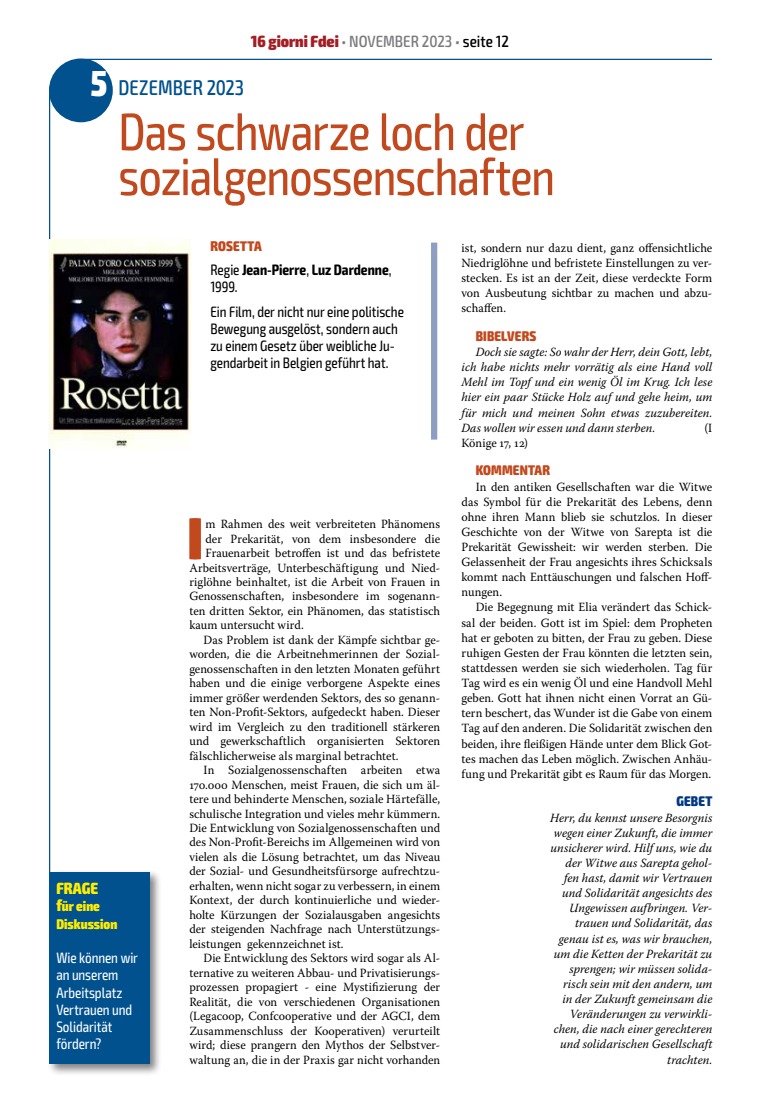
<style>
.page{position:relative;width:762px;height:1099px;background:#fff}
.page>*{position:absolute;margin:0;border:0;box-sizing:border-box;transform-origin:0 0}
.t1{font:900 57.62px "Glober";color:#c2481d;scale:.92 1}
.t2{font:condensed 52.5px/45px "Exo 2";letter-spacing:-.015em;color:#c2481d;scale:.96 1}
.t3{font:500 condensed 21.25px "Exo 2";letter-spacing:.005em;color:#00518e;scale:.96 1}
.t4{font:500 condensed 16.25px "Exo 2";color:#7b7c7e}
.t5{font:900 condensed 16.25px "Exo 2";color:#ffed00;scale:.96 1}
.t6{font:condensed 15px/17.2px "Exo 2";letter-spacing:-.005em;color:#000;scale:.96 1}
.t7{font:condensed 15px/17.2px "Exo 2";letter-spacing:-.005em;color:#fff;scale:.96 1}
.t8{font:700 condensed 15px/17.2px "Exo 2";color:#000;scale:.96 1}
.t9{font:900 condensed 14px "Exo 2";letter-spacing:.01em;color:#c2481d;scale:.96 1}
.t10{font:900 condensed 14px/17.2px "Exo 2";letter-spacing:.005em;color:#ffed00;scale:.96 1}
.t11{font:900 condensed 14px "Exo 2";letter-spacing:.015em;color:#003882;scale:.96 1}
.t12{font:12.5px/15.1px "Warnock Pro";letter-spacing:.005em;color:#000;text-align:justify;scale:.96 1}
.t13{font:italic 12.5px/15.1px "Warnock Pro";letter-spacing:.01em;color:#000;text-align:justify;scale:.96 1}
.s1{font-weight:900;color:#a41d23}
.s2{color:#000}
.s3{font-weight:900;font-size:36.25px;color:#fff}
.s4{font-size:16.25px}
.s5{font-weight:400}
</style>
<div class="page">
<hr style="left:85px;top:59px;width:627px;height:1px;background:#00518e">
<div style="left:49px;top:58px;width:64px;height:64px;background:#00518e;border-radius:50%"></div>
<hr style="left:49px;top:93px;width:1px;height:954px;background:#00518e">
<div style="left:47px;top:869px;width:115px;height:207px;background:#000;opacity:.5"></div>
<div style="left:49px;top:872px;width:100px;height:191px;background:#00518e"></div>
<img style="left:49px;top:239px;width:142px;height:209px">
<div style="left:431px;top:242px;width:6px;height:197px;background:#8e9ec2"></div>
<h3 class="t4" style="left:251px;top:32px;width:259px"><span class="s1">16 giorni Fdei</span> • NOVEMBER 2023 • <span class="s2">seite 12</span></h3>
<h3 class="t3" style="left:91px;top:75px;width:161px"><span class="s3">5</span> DEZEMBER 2023</h3>
<h2 class="t2" style="left:118px;top:110px;width:456px">Das schwarze loch der sozialgenossenschaften</h2>
<h3 class="t5" style="left:56px;top:878px;width:45px">FRAGE</h3>
<p class="t10" style="left:56px;top:898px;width:65px"><span class="s4">f</span>ür eine<br>Diskussion</p>
<p class="t7" style="left:56px;top:949px;width:86px">Wie können wir an unserem<br>Arbeitsplatz<br>Vertrauen und<br>Solidarität fördern?</p>
<p class="t9" style="left:210px;top:237px;width:55px">ROSETTA</p>
<p class="t8" style="left:210px;top:261px;width:190px"><span class="s5">Regie</span> Jean-Pierre<span class="s5">,</span> Luz Dardenne<span class="s5">,<br>1999.</span></p>
<p class="t6" style="left:210px;top:303px;width:203px">Ein Film, der nicht nur eine politische Bewegung ausgelöst, sondern auch zu einem Gesetz über weibliche Ju&shy;gendarbeit in Belgien geführt hat.</p>
<h1 class="t1" style="left:187px;top:494px;width:19px">I</h1>
<p class="t12" style="left:205px;top:516px;width:246px">m Rahmen des weit verbreiteten Phänomens</p>
<p class="t12" style="left:205px;top:531px;width:246px">der Prekarität, von dem insbesondere die</p>
<p class="t12" style="left:205px;top:545px;width:246px">Frauenarbeit betroffen ist und das befristete</p>
<p class="t12" style="left:189px;top:559px;width:263px">Arbeitsverträge, Unterbeschäftigung und Nied-</p>
<p class="t12" style="left:189px;top:574px;width:263px">riglöhne beinhaltet, ist die Arbeit von Frauen in</p>
<p class="t12" style="left:189px;top:588px;width:263px">Genossenschaften, insbesondere im sogenann-</p>
<p class="t12" style="left:189px;top:603px;width:263px">ten dritten Sektor, ein Phänomen, das statistisch</p>
<p class="t12" style="left:189px;top:617px;width:121px">kaum untersucht wird.</p>
<p class="t12" style="left:203px;top:632px;width:248px">Das Problem ist dank der Kämpfe sichtbar ge-</p>
<p class="t12" style="left:189px;top:646px;width:263px">worden, die die Arbeitnehmerinnen der Sozial-</p>
<p class="t12" style="left:189px;top:661px;width:263px">genossenschaften in den letzten Monaten geführt</p>
<p class="t12" style="left:189px;top:675px;width:263px">haben und die einige verborgene Aspekte eines</p>
<p class="t12" style="left:189px;top:690px;width:263px">immer größer werdenden Sektors, des so genann-</p>
<p class="t12" style="left:189px;top:704px;width:263px">ten Non-Profit-Sektors, aufgedeckt haben. Dieser</p>
<p class="t12" style="left:189px;top:718px;width:263px">wird im Vergleich zu den traditionell stärkeren</p>
<p class="t12" style="left:189px;top:733px;width:263px">und gewerkschaftlich organisierten Sektoren</p>
<p class="t12" style="left:189px;top:747px;width:219px">fälschlicherweise als marginal betrachtet.</p>
<p class="t12" style="left:203px;top:762px;width:248px">In Sozialgenossenschaften arbeiten etwa</p>
<p class="t12" style="left:189px;top:776px;width:263px">170.000 Menschen, meist Frauen, die sich um äl-</p>
<p class="t12" style="left:189px;top:791px;width:263px">tere und behinderte Menschen, soziale Härtefälle,</p>
<p class="t12" style="left:189px;top:805px;width:263px">schulische Integration und vieles mehr kümmern.</p>
<p class="t12" style="left:189px;top:820px;width:263px">Die Entwicklung von Sozialgenossenschaften und</p>
<p class="t12" style="left:189px;top:834px;width:263px">des Non-Profit-Bereichs im Allgemeinen wird von</p>
<p class="t12" style="left:189px;top:849px;width:263px">vielen als die Lösung betrachtet, um das Niveau</p>
<p class="t12" style="left:189px;top:863px;width:263px">der Sozial- und Gesundheitsfürsorge aufrechtzu-</p>
<p class="t12" style="left:189px;top:878px;width:263px">erhalten, wenn nicht sogar zu verbessern, in einem</p>
<p class="t12" style="left:189px;top:892px;width:263px">Kontext, der durch kontinuierliche und wieder-</p>
<p class="t12" style="left:189px;top:906px;width:263px">holte Kürzungen der Sozialausgaben angesichts</p>
<p class="t12" style="left:189px;top:921px;width:263px">der steigenden Nachfrage nach Unterstützungs-</p>
<p class="t12" style="left:189px;top:935px;width:162px">leistungen gekennzeichnet ist.</p>
<p class="t12" style="left:203px;top:950px;width:248px">Die Entwicklung des Sektors wird sogar als Al-</p>
<p class="t12" style="left:189px;top:964px;width:263px">ternative zu weiteren Abbau- und Privatisierungs-</p>
<p class="t12" style="left:189px;top:979px;width:263px">prozessen propagiert - eine Mystifizierung der</p>
<p class="t12" style="left:189px;top:993px;width:263px">Realität, die von verschiedenen Organisationen</p>
<p class="t12" style="left:189px;top:1008px;width:263px">(Legacoop, Confcooperative und der AGCI, dem</p>
<p class="t12" style="left:189px;top:1022px;width:263px">Zusammenschluss der Kooperativen) verurteilt</p>
<p class="t12" style="left:189px;top:1037px;width:263px">wird; diese prangern den Mythos der Selbstver-</p>
<p class="t12" style="left:189px;top:1051px;width:263px">waltung an, die in der Praxis gar nicht vorhanden</p>
<p class="t12" style="left:461px;top:240px;width:263px">ist, sondern nur dazu dient, ganz offensichtliche Niedriglöhne und befristete Einstellungen zu ver&shy;stecken. Es ist an der Zeit, diese verdeckte Form von Ausbeutung sichtbar zu machen und abzu&shy;schaffen.</p>
<p class="t9" style="left:476px;top:327px;width:65px">BIBELVERS</p>
<p class="t13" style="left:461px;top:344px;width:263px;text-indent:14px">Doch sie sagte: So wahr der Herr, dein Gott, lebt, ich habe nichts mehr vorrätig als eine Hand voll Mehl im Topf und ein wenig Öl im Krug. Ich lese hier ein paar Stücke Holz auf und gehe heim, um für mich und meinen Sohn etwas zuzubereiten.<br>Das wollen wir essen und dann sterben.</p>
<p class="t12" style="left:704px;top:420px;width:10px">(I</p>
<p class="t12" style="left:461px;top:435px;width:71px">Könige 17, 12)</p>
<p class="t9" style="left:476px;top:462px;width:79px">KOMMENTAR</p>
<p class="t12" style="left:461px;top:478px;width:263px;text-indent:14px">In den antiken Gesellschaften war die Witwe das Symbol für die Prekarität des Lebens, denn ohne ihren Mann blieb sie schutzlos. In dieser Geschichte von der Witwe von Sarepta ist die Prekarität Gewissheit: wir werden sterben. Die Gelassenheit der Frau angesichts ihres Schicksals kommt nach Enttäuschungen und falschen Hoff&shy;nungen.</p>
<p class="t12" style="left:461px;top:599px;width:263px;text-indent:14px">Die Begegnung mit Elia verändert das Schick&shy;sal der beiden. Gott ist im Spiel: dem Propheten hat er geboten zu bitten, der Frau zu geben. Diese ruhigen Gesten der Frau könnten die letzten sein, stattdessen werden sie sich wiederholen. Tag für Tag wird es ein wenig Öl und eine Handvoll Mehl geben. Gott hat ihnen nicht einen Vorrat an Gü&shy;tern beschert, das Wunder ist die Gabe von einem Tag auf den anderen. Die Solidarität zwischen den beiden, ihre fleißigen Hände unter dem Blick Got&shy;tes machen das Leben möglich. Zwischen Anhäu&shy;fung und Prekarität gibt es Raum für das Morgen.</p>
<p class="t11" style="left:676px;top:793px;width:39px">GEBET</p>
<p class="t13" style="left:550px;top:809px;width:170px;text-align:right">Herr, du kennst unsere Besorgnis wegen einer Zukunft, die immer unsicherer wird. Hilf uns, wie du der Witwe aus Sarepta gehol&shy;fen hast, damit wir Vertrauen und Solidarität angesichts des<br>Ungewissen aufbringen. Ver&shy;trauen und Solidarität, das genau ist es, was wir brauchen, um die Ketten der Prekarität zu sprengen; wir müssen solida&shy;risch sein mit den andern, um in der Zukunft gemeinsam die<br>Veränderungen zu verwirkli&shy;chen, die nach einer gerechteren und solidarischen Gesellschaft trachten.</p>
</div>
